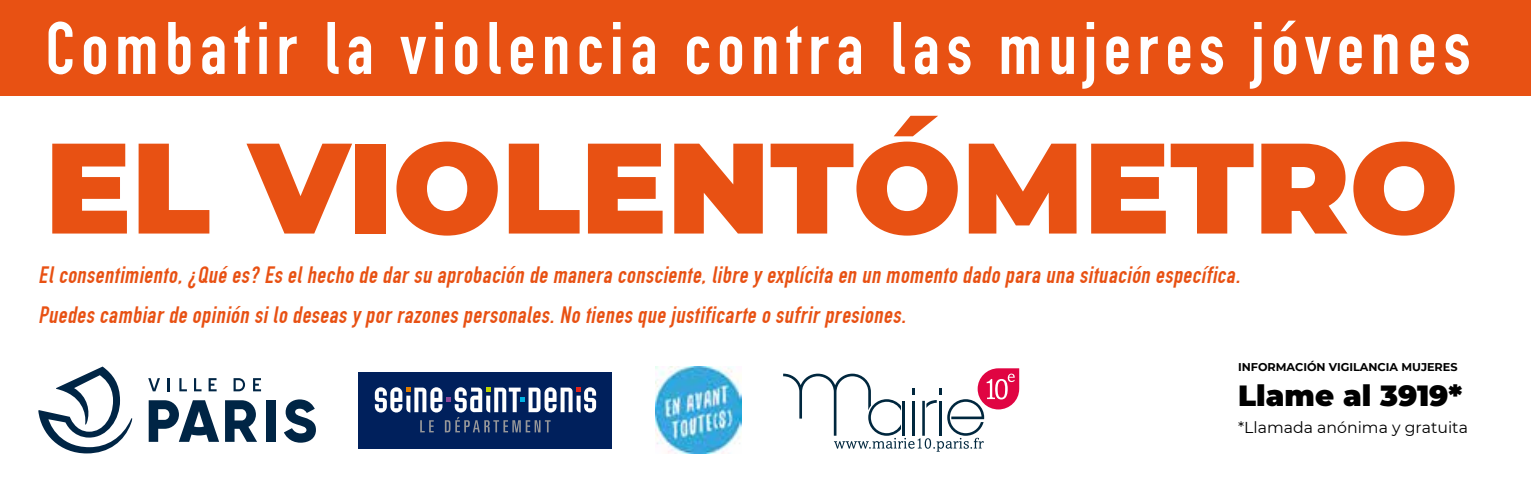
<style>
.page{position:relative;width:1531px;height:479px;background:#fff}
.page>*{position:absolute;margin:0;border:0;box-sizing:border-box;transform-origin:0 0}
.t1{font:900 128.25px "Montserrat";color:#e85113}
.t2{font:77.85px "TGL0 1451 Engschrift";letter-spacing:.08em;color:#fff}
.t3{font:900 29.25px "Montserrat";color:#000}
.t4{font:italic 24.75px/39.8px "TGL0 1451 Engschrift";color:#e85113}
.t5{font:15.75px "Montserrat";color:#000}
.t6{font:700 11.25px "Montserrat";color:#000}
.s1{font-size:82.58px}
</style>
<div class="page">
<svg style="left:38px;top:366px;width:94px;height:87px"></svg>
<div style="left:266px;top:400px;width:9px;height:41px;background:#002545"></div>
<svg style="left:225px;top:400px;width:32px;height:41px"></svg>
<svg style="left:149px;top:400px;width:70px;height:41px"></svg>
<svg style="left:284px;top:399px;width:32px;height:43px"></svg>
<svg style="left:148px;top:378px;width:12px;height:13px"></svg>
<svg style="left:168px;top:378px;width:2px;height:13px"></svg>
<svg style="left:179px;top:378px;width:8px;height:13px"></svg>
<svg style="left:194px;top:378px;width:7px;height:13px"></svg>
<svg style="left:234px;top:378px;width:11px;height:13px"></svg>
<svg style="left:253px;top:378px;width:8px;height:13px"></svg>
<svg style="left:209px;top:378px;width:8px;height:13px"></svg>
<div style="left:359px;top:371px;width:253px;height:77px;background:#00205c"></div>
<svg style="left:375px;top:387px;width:221px;height:45px"></svg>
<img style="left:655px;top:366px;width:87px;height:87px">
<div style="left:0;top:0;width:1531px;height:96px;background:#e85113"></div>
<svg style="left:783px;top:368px;width:236px;height:83px"></svg>
<h2 class="t2" style="left:45px;top:3px;width:1427px">Combatir la violencia contra las mujeres jóve<span class="s1">nes</span></h2>
<h1 class="t1" style="left:45px;top:91px;width:1415px">EL VIOLENTÓMETRO</h1>
<p class="t4" style="left:38px;top:254px;width:1208px">Elconsentimiento,¿Qué es? Es elhecho de darsu aprobación de manera consciente,libre y explícita en un momento dado para una situación específica.<br>Puedes cambiarde opinión silo deseas y porrazones personales.No tienes que justificarte o sufrirpresiones.</p>
<p class="t6" style="left:1238px;top:358px;width:221px">INFORMACIÓN VIGILANCIA MUJERES</p>
<p class="t3" style="left:1238px;top:373px;width:226px">Llame al 3919*</p>
<p class="t5" style="left:1238px;top:416px;width:231px">*Llamada anónima y gratuita</p>
</div>
